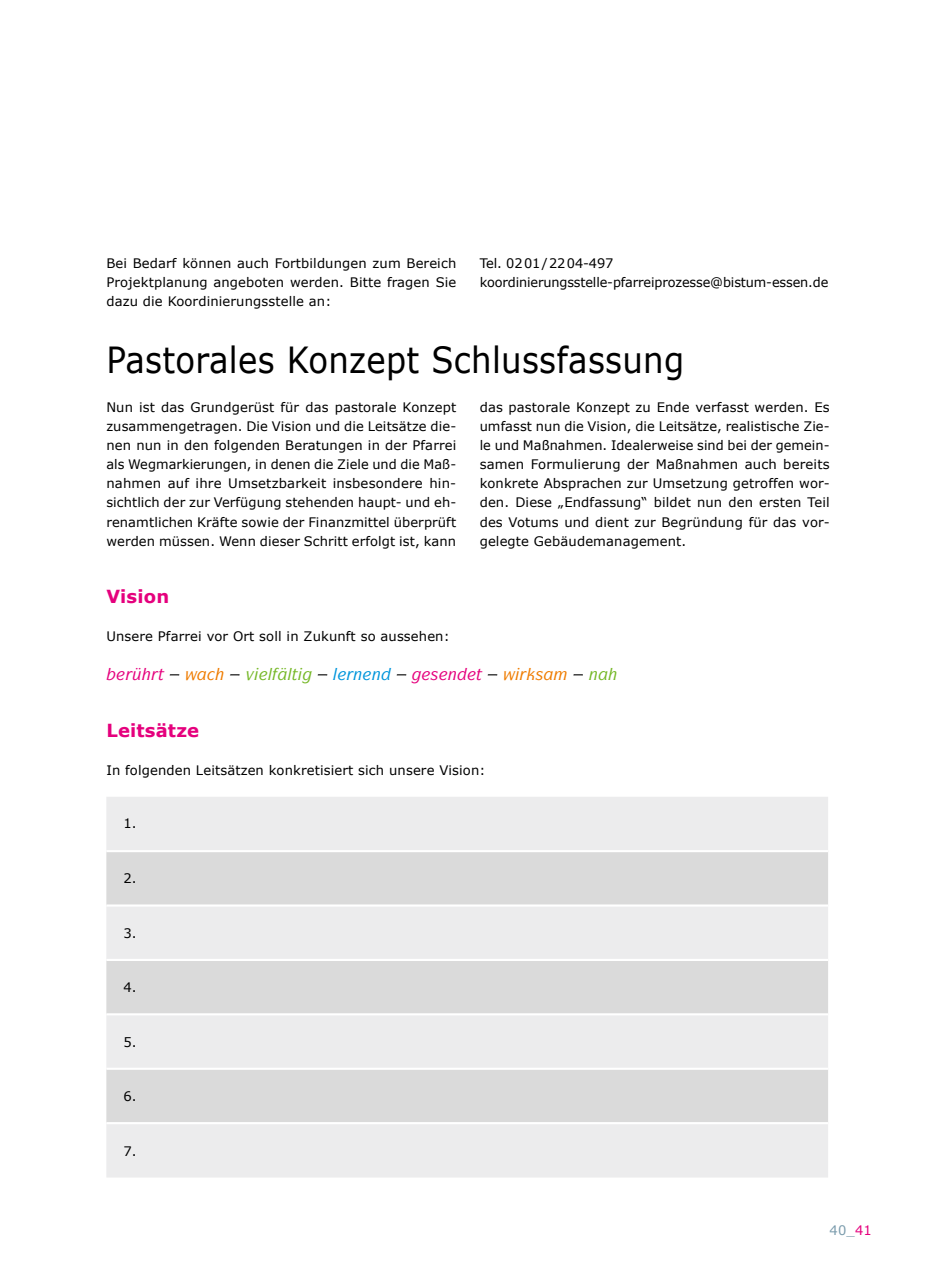
<style>
.page{position:relative;width:936px;height:1285px;background:#fff}
.page>*{position:absolute;margin:0;border:0;box-sizing:border-box;transform-origin:0 0}
.t1{font:36px "Verdana";letter-spacing:.01em;color:#000;scale:.9 1}
.t2{font:700 18px "Verdana";letter-spacing:.01em;color:#e5007d}
.t3{font:italic 500 16.5px "ITC Symbol Std";color:#76b828}
.t4{font:italic 500 16.5px "ITC Symbol Std";color:#0095db}
.t5{font:italic 500 16.5px "ITC Symbol Std";color:#e5007d}
.t6{font:13.2px/19.2px "Verdana";letter-spacing:.01em;color:#000;text-align:justify}
.t7{font:13.2px/19.2px "Verdana";letter-spacing:-.01em;color:#000}
.t8{font:13.2px "Verdana";color:#7b9cad}
.s1{color:#e5007d}
</style>
<div class="page">
<div style="left:106px;top:797px;width:722px;height:380px;background:#ececed"></div>
<svg style="left:106px;top:852px;width:722px;height:269px;fill:#dadada"></svg>
<hr style="left:106px;top:849px;width:722px;height:3px;background:#fff">
<hr style="left:106px;top:958px;width:722px;height:2px;background:#fff">
<hr style="left:106px;top:1067px;width:722px;height:2px;background:#fff">
<hr style="left:106px;top:904px;width:722px;height:2px;background:#fff">
<hr style="left:106px;top:1013px;width:722px;height:2px;background:#fff">
<hr style="left:106px;top:1121px;width:722px;height:2px;background:#fff">
<p class="t6" style="left:106px;top:253px;width:351px">Bei Bedarf können auch Fortbildungen zum Bereich Projektplanung angeboten werden. Bitte fragen Sie dazu die Koordinierungsstelle an:</p>
<p class="t7" style="left:479px;top:253px;width:350px">Tel. 0201/2204-497 koordinierungsstelle-pfarreiprozesse@bistum-essen.de</p>
<h1 class="t1" style="left:106px;top:335px;width:643px">Pastorales Konzept Schlussfassung</h1>
<p class="t6" style="left:106px;top:397px;width:351px">Nun ist das Grundgerüst für das pastorale Konzept zusammengetragen. Die Vision und die Leitsätze die&shy;nen nun in den folgenden Beratungen in der Pfarrei als Wegmarkierungen, in denen die Ziele und die Maß&shy;nahmen auf ihre Umsetzbarkeit insbesondere hin&shy;sichtlich der zur Verfügung stehenden haupt- und eh&shy;renamtlichen Kräfte sowie der Finanzmittel überprüft werden müssen. Wenn dieser Schritt erfolgt ist, kann</p>
<p class="t6" style="left:479px;top:397px;width:351px">das pastorale Konzept zu Ende verfasst werden. Es umfasst nun die Vision, die Leitsätze, realistische Zie&shy;le und Maßnahmen. Idealerweise sind bei der gemein&shy;samen Formulierung der Maßnahmen auch bereits konkrete Absprachen zur Umsetzung getroffen wor&shy;den. Diese „Endfassung“ bildet nun den ersten Teil des Votums und dient zur Begründung für das vor&shy;gelegte Gebäudemanagement.</p>
<h2 class="t2" style="left:106px;top:583px;width:64px">Vision</h2>
<p class="t6" style="left:106px;top:626px;width:345px">Unsere Pfarrei vor Ort soll in Zukunft so aussehen:</p>
<p class="t3" style="left:245px;top:663px;width:54px">❖●●▼</p>
<p class="t4" style="left:333px;top:663px;width:49px">● ■■</p>
<p class="t5" style="left:430px;top:663px;width:53px">▲■ ▼</p>
<p class="t3" style="left:588px;top:663px;width:11px">■</p>
<h2 class="t2" style="left:106px;top:717px;width:94px">Leitsätze</h2>
<p class="t6" style="left:106px;top:760px;width:380px">In folgenden Leitsätzen konkretisiert sich unsere Vision:</p>
<p class="t6" style="left:123px;top:813px;width:15px">1.</p>
<p class="t6" style="left:123px;top:868px;width:15px">2.</p>
<p class="t6" style="left:123px;top:923px;width:15px">3.</p>
<p class="t6" style="left:123px;top:977px;width:15px">4.</p>
<p class="t6" style="left:123px;top:1031px;width:15px">5.</p>
<p class="t6" style="left:123px;top:1086px;width:15px">6.</p>
<p class="t6" style="left:123px;top:1141px;width:15px">7.</p>
<p class="t8" style="left:829px;top:1220px;width:44px">40_<span class="s1">41</span></p>
</div>
